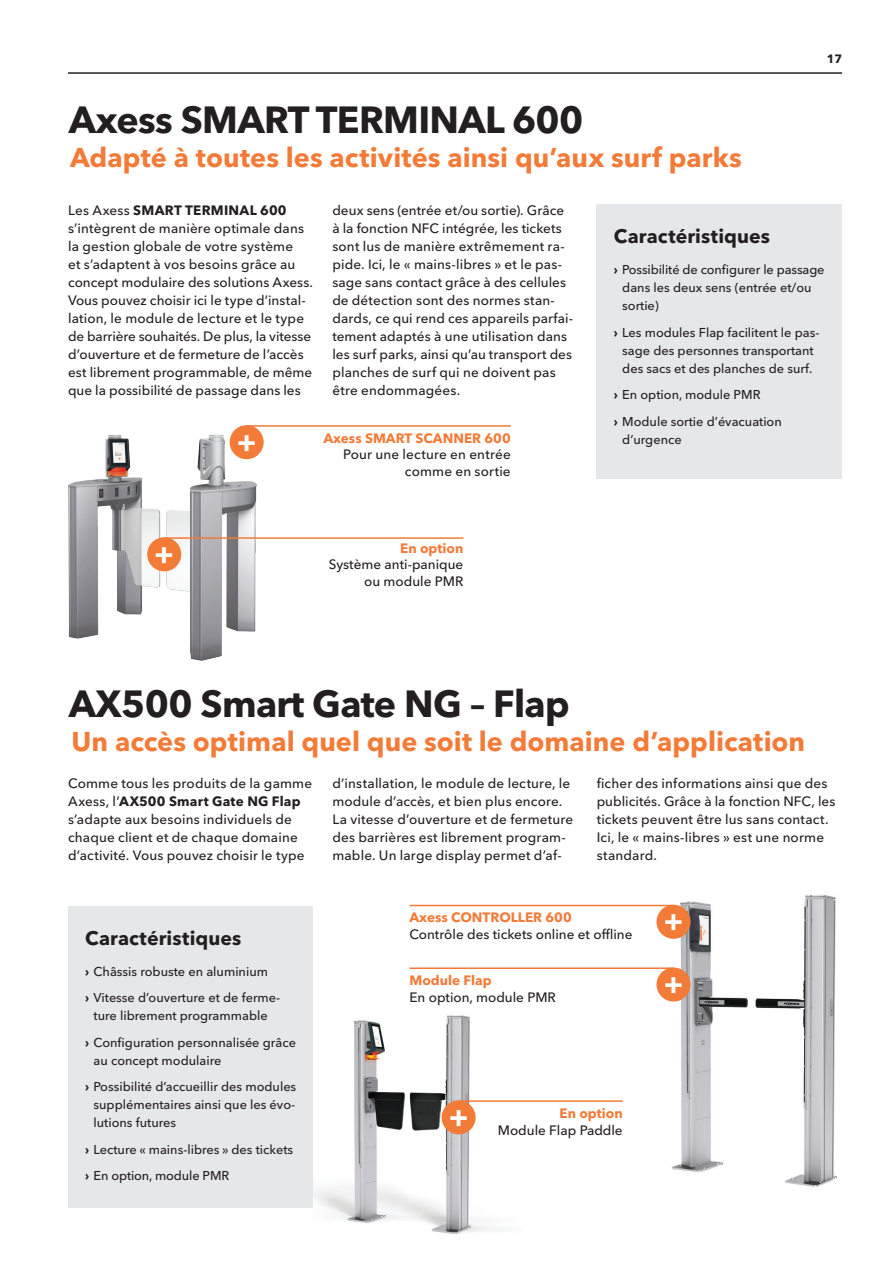
<style>
.page{position:relative;width:893px;height:1263px;background:#fff}
.page>*{position:absolute;margin:0;border:0;box-sizing:border-box;transform-origin:0 0}
.t1{font:700 37.5px "Avenir Next Cyr";letter-spacing:-.02em;color:#231f20}
.t2{font:700 29.25px "Avenir Next Cyr";color:#fff}
.t3{font:700 27px "Avenir Next Cyr";color:#f37b38}
.t4{font:700 19.5px "Avenir Next Cyr";letter-spacing:.005em;color:#231f20}
.t5{font:500 13.5px/18px "Avenir Next Cyr";letter-spacing:.01em;color:#231f20}
.t6{font:700 13.5px "Avenir Next Cyr";color:#f37b38}
.t7{font:500 12.75px/18px "Avenir Next Cyr";color:#231f20}
.t8{font:700 12px "Avenir Next Cyr";color:#231f20}
.s1{font-weight:700}
.s2{font-weight:700;color:#f37b38}
</style>
<div class="page">
<img style="left:313px;top:1015px;width:193px;height:219px">
<img style="left:522px;top:895px;width:316px;height:292px">
<hr style="left:459px;top:1100px;width:164px;height:2px;background:#f37b38">
<div style="left:442px;top:1100px;width:34px;height:34px;background:#f37b38;border-radius:50%"></div>
<hr style="left:409px;top:905px;width:264px;height:1px;background:#f37b38">
<div style="left:656px;top:905px;width:35px;height:34px;background:#f37b38;border-radius:50%"></div>
<hr style="left:409px;top:967px;width:264px;height:2px;background:#f37b38">
<div style="left:656px;top:967px;width:35px;height:34px;background:#f37b38;border-radius:50%"></div>
<hr style="left:68px;top:72px;width:774px;height:2px;background:#231f20">
<img style="left:68px;top:425px;width:196px;height:236px">
<hr style="left:247px;top:425px;width:264px;height:2px;background:#f37b38">
<div style="left:230px;top:425px;width:34px;height:34px;background:#f37b38;border-radius:50%"></div>
<hr style="left:164px;top:537px;width:299px;height:2px;background:#f37b38">
<div style="left:147px;top:537px;width:34px;height:34px;background:#f37b38;border-radius:50%"></div>
<div style="left:597px;top:204px;width:245px;height:274px;background:#e6e7e9"></div>
<div style="left:68px;top:906px;width:245px;height:302px;background:#e6e7e9"></div>
<h1 class="t1" style="left:69px;top:97px;width:516px">Axess SMART TERMINAL 600</h1>
<h3 class="t3" style="left:70px;top:141px;width:673px">Adapté à toutes les activités ainsi qu’aux surf parks</h3>
<p class="t8" style="left:827px;top:52px;width:17px">17</p>
<p class="t5" style="left:68px;top:201px;width:247px">Les Axess <span class="s1">SMART TERMINAL 600 </span>s’intègrent de manière optimale dans la gestion globale de votre système<br>et s’adaptent à vos besoins grâce au concept modulaire des solutions Axess.<br>Vous pouvez choisir ici le type d’instal&shy;lation, le module de lecture et le type de barrière souhaités. De plus, la vitesse d’ouverture et de fermeture de l’accès est librement programmable, de même que la possibilité de passage dans les</p>
<p class="t5" style="left:332px;top:201px;width:242px">deux sens (entrée et/ou sortie). Grâce à la fonction NFC intégrée, les tickets sont lus de manière extrêmement ra&shy;pide. Ici, le « mains-libres » et le pas&shy;sage sans contact grâce à des cellules de détection sont des normes stan&shy;dards, ce qui rend ces appareils parfai&shy;tement adaptés à une utilisation dans les surf parks, ainsi qu’au transport des planches de surf qui ne doivent pas être endommagées.</p>
<p class="t6" style="left:323px;top:430px;width:189px">Axess SMART SCANNER 600</p>
<p class="t5" style="left:343px;top:446px;width:169px;line-height:16.5px;text-align:right">Pour une lecture en entrée comme en sortie</p>
<p class="t6" style="left:400px;top:540px;width:65px">En option</p>
<p class="t5" style="left:329px;top:556px;width:136px;line-height:16.5px;text-align:right">Système anti-panique ou module PMR</p>
<h3 class="t4" style="left:614px;top:225px;width:158px">Caractéristiques</h3>
<p class="t7" style="left:622px;top:261px;width:204px;text-indent:-9px"><span class="s1">›</span> Possibilité de configurer le passage dans les deux sens (entrée et/ou sortie)</p>
<p class="t7" style="left:614px;top:323px;width:207px;text-align:center"><span class="s1">›</span> Les modules Flap facilitent le pas&shy;sage des personnes transportant des sacs et des planches de surf.</p>
<p class="t7" style="left:614px;top:381px;width:170px;line-height:26.5px"><span class="s1">›</span> En option, module PMR<br><span class="s1">›</span> Module sortie d’évacuation</p>
<p class="t7" style="left:622px;top:430px;width:61px">d’urgence</p>
<h1 class="t1" style="left:69px;top:680px;width:502px">AX500 Smart Gate NG – Flap</h1>
<h3 class="t3" style="left:72px;top:725px;width:735px">Un accès optimal quel que soit le domaine d’application</h3>
<p class="t5" style="left:68px;top:774px;width:246px">Comme tous les produits de la gamme Axess, l’<span class="s1">AX500 Smart Gate NG Flap </span>s’adapte aux besoins individuels de chaque client et de chaque domaine d’activité. Vous pouvez choisir le type</p>
<p class="t5" style="left:332px;top:774px;width:242px">d’installation, le module de lecture, le module d’accès, et bien plus encore.<br>La vitesse d’ouverture et de fermeture des barrières est librement program&shy;mable. Un large display permet d’af-</p>
<p class="t5" style="left:597px;top:774px;width:240px">ficher des informations ainsi que des publicités. Grâce à la fonction NFC, les tickets peuvent être lus sans contact.<br>Ici, le « mains-libres » est une norme standard.</p>
<h3 class="t4" style="left:85px;top:926px;width:158px">Caractéristiques</h3>
<p class="t7" style="left:85px;top:958px;width:197px;line-height:26.5px"><span class="s1">›</span> Châssis robuste en aluminium<br><span class="s1">›</span> Vitesse d’ouverture et de ferme-</p>
<p class="t7" style="left:85px;top:1003px;width:212px;line-height:26.5px;text-indent:9px">ture librement programmable<br><span class="s1">›</span> Configuration personnalisée grâce</p>
<p class="t7" style="left:85px;top:1047px;width:213px;line-height:26.5px;text-indent:9px">au concept modulaire<br><span class="s1">›</span> Possibilité d’accueillir des modules</p>
<p class="t7" style="left:94px;top:1096px;width:203px">supplémentaires ainsi que les évo&shy;lutions futures</p>
<p class="t7" style="left:85px;top:1136px;width:210px;line-height:26.5px"><span class="s1">›</span> Lecture « mains-libres » des tickets <span class="s1">›</span> En option, module PMR</p>
<p class="t5" style="left:409px;top:909px;width:275px;line-height:16.5px"><span class="s2">Axess CONTROLLER 600<br></span>Contrôle des tickets online et offline <sup>+</sup></p>
<p class="t6" style="left:409px;top:972px;width:84px">Module Flap</p>
<p class="t5" style="left:409px;top:988px;width:148px">En option, module PMR</p>
<h2 class="t2" style="left:664px;top:966px;width:21px">+</h2>
<p class="t6" style="left:560px;top:1105px;width:65px">En option</p>
<p class="t5" style="left:498px;top:1121px;width:126px">Module Flap Paddle</p>
</div>
